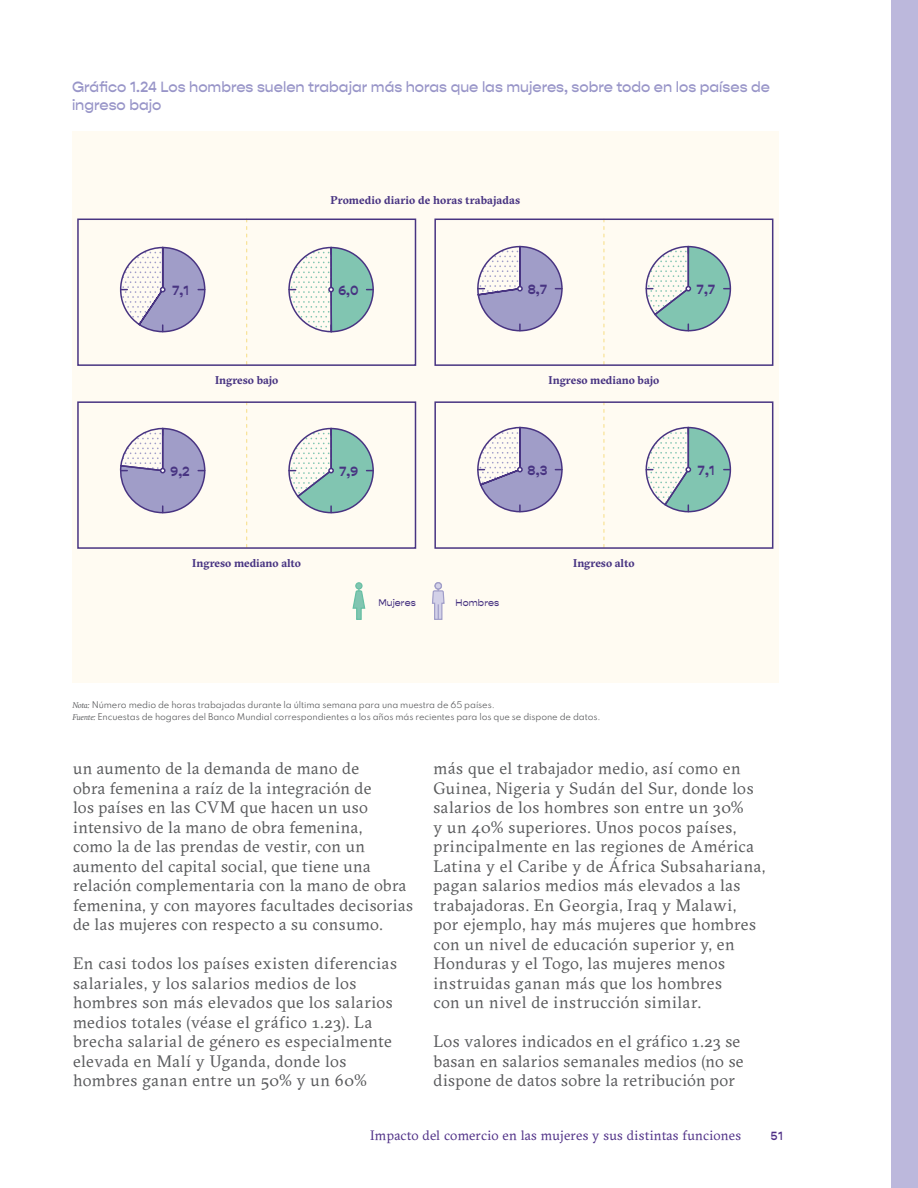
<style>
.page{position:relative;width:918px;height:1188px;background:#fff}
.page>*{position:absolute;margin:0;border:0;box-sizing:border-box;transform-origin:0 0}
.t1{font:16.5px/19.5px "GT Sectra";letter-spacing:.03em;color:#58595b}
.t2{font:500 15px/18px "Gopher";color:#9895c8}
.t3{font:13.5px "GT Sectra";letter-spacing:.025em;color:#4d2d85}
.t4{font:700 13.5px "Gopher Display";color:#483482}
.t5{font:500 12px "Gopher";color:#4d2d85}
.t6{font:700 11.25px "GT Sectra";color:#483482}
.t7{font:500 9.75px "Gopher Display";letter-spacing:.01em;color:#483482}
.t8{font:8.25px/12px "Spartan";letter-spacing:-.01em;color:#58595b}
.s1{font-family:"GT Sectra";font-style:italic}
</style>
<div class="page">
<div style="left:891px;top:0;width:27px;height:1188px;background:#bcb8dc"></div>
<div style="left:72px;top:132px;width:707px;height:551px;background:#fffbf2"></div>
<svg style="left:246px;top:222px;width:1px;height:141px"></svg>
<div style="left:77px;top:219px;width:339px;height:147px;border:2px solid #483482"></div>
<svg style="left:288px;top:246px;width:86px;height:87px"></svg>
<svg style="left:119px;top:246px;width:87px;height:87px"></svg>
<svg style="left:604px;top:222px;width:1px;height:141px"></svg>
<div style="left:434px;top:219px;width:339px;height:147px;border:2px solid #483482"></div>
<svg style="left:645px;top:245px;width:87px;height:87px"></svg>
<svg style="left:477px;top:245px;width:86px;height:87px"></svg>
<svg style="left:77px;top:401px;width:340px;height:148px"></svg>
<svg style="left:286px;top:427px;width:89px;height:87px"></svg>
<svg style="left:120px;top:427px;width:86px;height:87px"></svg>
<svg style="left:604px;top:404px;width:1px;height:142px"></svg>
<div style="left:434px;top:401px;width:339px;height:148px;border:2px solid #483482"></div>
<svg style="left:645px;top:426px;width:87px;height:87px"></svg>
<svg style="left:477px;top:426px;width:86px;height:87px"></svg>
<svg style="left:432px;top:582px;width:13px;height:38px"></svg>
<div style="left:355px;top:582px;width:8px;height:8px;border:1px solid #65bfa3;border-radius:50%"></div>
<svg style="left:352px;top:583px;width:14px;height:37px"></svg>
<p class="t2" style="left:72px;top:78px;width:700px">Gráfico 1.24 Los hombres suelen trabajar más horas que las mujeres, sobre todo en los países de ingreso bajo</p>
<p class="t6" style="left:330px;top:192px;width:191px">Promedio diario de horas trabajadas</p>
<p class="t4" style="left:172px;top:283px;width:18px">7,1</p>
<p class="t4" style="left:339px;top:283px;width:22px">6,0</p>
<p class="t4" style="left:528px;top:282px;width:21px">8,7</p>
<p class="t4" style="left:697px;top:282px;width:20px">7,7</p>
<p class="t6" style="left:215px;top:373px;width:65px">Ingreso bajo</p>
<p class="t6" style="left:549px;top:373px;width:112px">Ingreso mediano bajo</p>
<p class="t4" style="left:171px;top:464px;width:21px">9,2</p>
<p class="t4" style="left:339px;top:464px;width:21px">7,9</p>
<p class="t4" style="left:528px;top:463px;width:21px">8,3</p>
<p class="t4" style="left:698px;top:463px;width:18px">7,1</p>
<p class="t6" style="left:192px;top:556px;width:110px">Ingreso mediano alto</p>
<p class="t6" style="left:573px;top:556px;width:63px">Ingreso alto</p>
<p class="t7" style="left:378px;top:597px;width:39px">Mujeres</p>
<p class="t7" style="left:456px;top:597px;width:45px">Hombres</p>
<p class="t8" style="left:72px;top:698px;width:530px"><span class="s1">Nota:</span> Número medio de horas trabajadas durante la última semana para una muestra de 65 países.<br><span class="s1">Fuente:</span> Encuestas de hogares del Banco Mundial correspondientes a los años más recientes para los que se dispone de datos.</p>
<p class="t1" style="left:73px;top:759px;width:341px">un aumento de la demanda de mano de<br>obra femenina a raíz de la integración de<br>los países en las CVM que hacen un uso intensivo de la mano de obra femenina,<br>como la de las prendas de vestir, con un aumento del capital social, que tiene una relación complementaria con la mano de obra femenina, y con mayores facultades decisorias de las mujeres con respecto a su consumo.</p>
<p class="t1" style="left:73px;top:954px;width:325px">En casi todos los países existen diferencias salariales, y los salarios medios de los hombres son más elevados que los salarios medios totales (véase el gráfico 1.23). La brecha salarial de género es especialmente elevada en Malí y Uganda, donde los hombres ganan entre un 50% y un 60%</p>
<p class="t1" style="left:433px;top:759px;width:333px">más que el trabajador medio, así como en Guinea, Nigeria y Sudán del Sur, donde los salarios de los hombres son entre un 30%<br>y un 40% superiores. Unos pocos países, principalmente en las regiones de América Latina y el Caribe y de África Subsahariana, pagan salarios medios más elevados a las trabajadoras. En Georgia, Iraq y Malawi, por ejemplo, hay más mujeres que hombres con un nivel de educación superior y, en Honduras y el Togo, las mujeres menos instruidas ganan más que los hombres<br>con un nivel de instrucción similar.</p>
<p class="t1" style="left:433px;top:1032px;width:312px">Los valores indicados en el gráfico 1.23 se basan en salarios semanales medios (no se dispone de datos sobre la retribución por</p>
<p class="t3" style="left:370px;top:1127px;width:372px">Impacto del comercio en las mujeres y sus distintas funciones</p>
<p class="t5" style="left:771px;top:1129px;width:14px">51</p>
</div>
